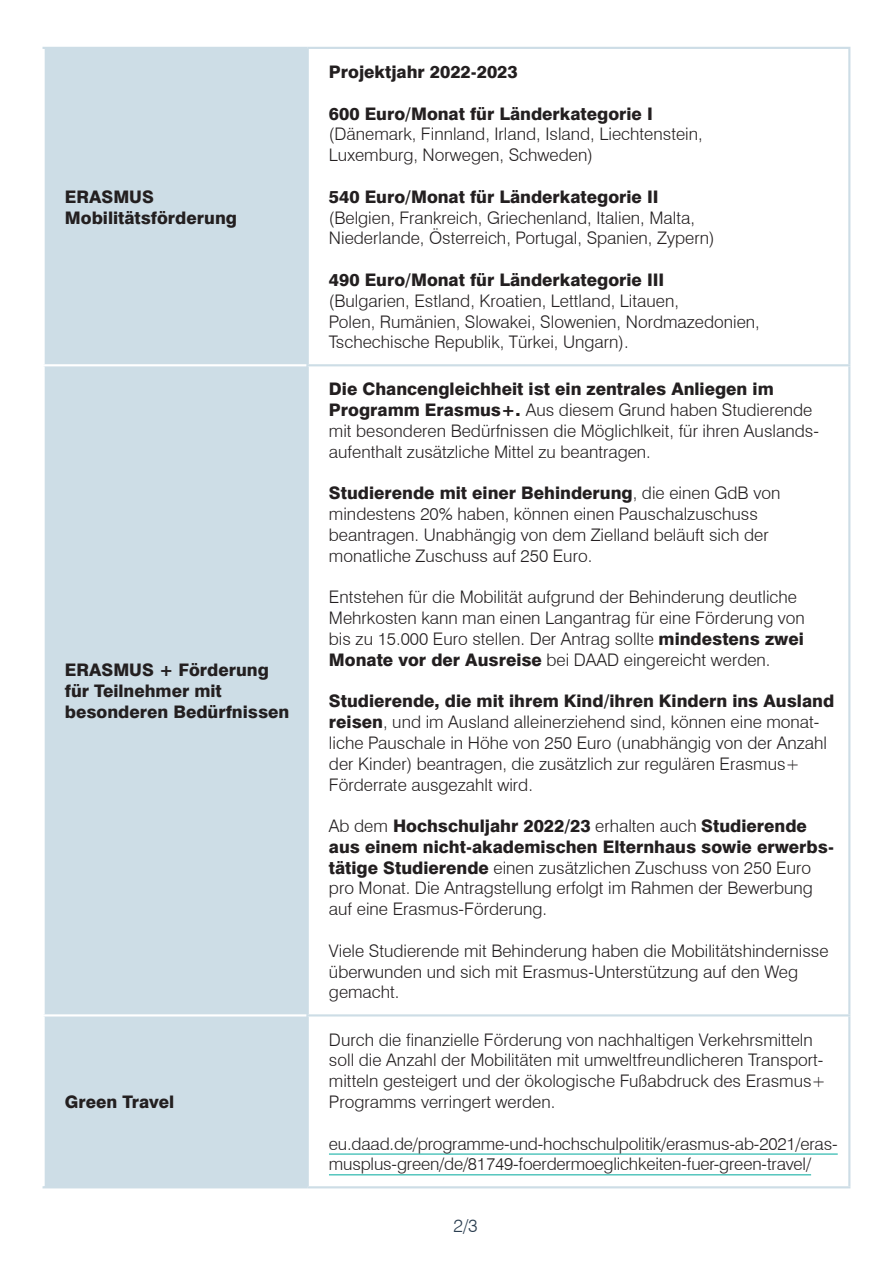
<style>
.page{position:relative;width:893px;height:1263px;background:#fff}
.page>*{position:absolute;margin:0;border:0;box-sizing:border-box;transform-origin:0 0}
.t1{font:300 18px "Swiss 721 BT";color:#2b3e50}
.t2{font:300 17.25px/20.9px "Swiss 721 BT";color:#231f20}
.t3{font:800 17.25px/20.9px "Swiss 721 BT";color:#231f20}
.s1{font-weight:800}
</style>
<div class="page">
<div style="left:45px;top:49px;width:262px;height:1137px;background:#cddde6"></div>
<hr style="left:43px;top:364px;width:264px;height:2px;background:#fff">
<hr style="left:43px;top:1014px;width:264px;height:2px;background:#fff">
<hr style="left:308px;top:47px;width:542px;height:2px;background:#cddde6">
<hr style="left:307px;top:49px;width:2px;height:315px;background:#cddde6">
<hr style="left:848px;top:49px;width:2px;height:315px;background:#cddde6">
<hr style="left:307px;top:364px;width:543px;height:2px;background:#cddde6">
<hr style="left:307px;top:366px;width:2px;height:648px;background:#cddde6">
<hr style="left:848px;top:366px;width:2px;height:648px;background:#cddde6">
<hr style="left:307px;top:1014px;width:543px;height:2px;background:#cddde6">
<hr style="left:307px;top:1016px;width:2px;height:170px;background:#cddde6">
<hr style="left:848px;top:1016px;width:2px;height:170px;background:#cddde6">
<hr style="left:308px;top:1186px;width:542px;height:2px;background:#cddde6">
<hr style="left:43px;top:47px;width:265px;height:2px;background:#cddde6">
<hr style="left:43px;top:1186px;width:265px;height:2px;background:#cddde6">
<hr style="left:329px;top:1154px;width:509px;height:1px;background:#00a99d">
<hr style="left:329px;top:1174px;width:482px;height:1px;background:#00a99d">
<p class="t3" style="left:65px;top:186px;width:174px">ERASMUS<br>Mobilitätsförderung</p>
<p class="t3" style="left:65px;top:659px;width:226px">ERASMUS + Förderung für Teilnehmer mit besonderen Bedürfnissen</p>
<p class="t3" style="left:65px;top:1091px;width:111px">Green Travel</p>
<p class="t3" style="left:329px;top:61px;width:190px">Projektjahr 2022-2023</p>
<p class="t3" style="left:329px;top:103px;width:325px">600 Euro/Monat für Länderkategorie I</p>
<p class="t2" style="left:329px;top:124px;width:375px">(Dänemark, Finnland, Irland, Island, Liechtenstein,<br>Luxemburg, Norwegen, Schweden)</p>
<p class="t3" style="left:329px;top:186px;width:331px">540 Euro/Monat für Länderkategorie II</p>
<p class="t2" style="left:329px;top:207px;width:387px">(Belgien, Frankreich, Griechenland, Italien, Malta,<br>Niederlande, Österreich, Portugal, Spanien, Zypern)</p>
<p class="t3" style="left:329px;top:269px;width:337px">490 Euro/Monat für Länderkategorie III</p>
<p class="t2" style="left:329px;top:290px;width:432px">(Bulgarien, Estland, Kroatien, Lettland, Litauen,<br>Polen, Rumänien, Slowakei, Slowenien, Nordmazedonien,<br>Tschechische Republik, Türkei, Ungarn).</p>
<p class="t2" style="left:329px;top:379px;width:491px"><span class="s1">Die Chancengleichheit ist ein zentrales Anliegen im Programm Erasmus+.</span> Aus diesem Grund haben Studierende mit besonderen Bedürfnissen die Möglichlkeit, für ihren Auslands&shy;aufenthalt zusätzliche Mittel zu beantragen.</p>
<p class="t2" style="left:329px;top:483px;width:453px"><span class="s1">Studierende mit einer Behinderung</span>, die einen GdB von mindestens 20% haben, können einen Pauschalzuschuss beantragen. Unabhängig von dem Zielland beläuft sich der monatliche Zuschuss auf 250 Euro.</p>
<p class="t2" style="left:329px;top:587px;width:477px">Entstehen für die Mobilität aufgrund der Behinderung deutliche Mehrkosten kann man einen Langantrag für eine Förderung von bis zu 15.000 Euro stellen. Der Antrag sollte <span class="s1">mindestens zwei Monate vor der Ausreise</span> bei DAAD eingereicht werden.</p>
<p class="t2" style="left:329px;top:691px;width:507px"><span class="s1">Studierende, die mit ihrem Kind/ihren Kindern ins Ausland reisen</span>, und im Ausland alleinerziehend sind, können eine monat&shy;liche Pauschale in Höhe von 250 Euro (unabhängig von der Anzahl der Kinder) beantragen, die zusätzlich zur regulären Erasmus+ Förderrate ausgezahlt wird.</p>
<p class="t2" style="left:329px;top:815px;width:506px">Ab dem <span class="s1">Hochschuljahr 2022/23</span> erhalten auch <span class="s1">Studierende aus einem nicht-akademischen Elternhaus sowie erwerbs&shy;tätige Studierende</span> einen zusätzlichen Zuschuss von 250 Euro pro Monat. Die Antragstellung erfolgt im Rahmen der Bewerbung auf eine Erasmus-Förderung.</p>
<p class="t2" style="left:329px;top:940px;width:501px">Viele Studierende mit Behinderung haben die Mobilitätshindernisse überwunden und sich mit Erasmus-Unterstützung auf den Weg gemacht.</p>
<p class="t2" style="left:329px;top:1029px;width:499px">Durch die finanzielle Förderung von nachhaltigen Verkehrsmitteln soll die Anzahl der Mobilitäten mit umweltfreundlicheren Transport&shy;mitteln gesteigert und der ökologische Fußabdruck des Erasmus+ Programms verringert werden.</p>
<p class="t2" style="left:329px;top:1133px;width:510px">eu.daad.de/programme-und-hochschulpolitik/erasmus-ab-2021/eras&shy;musplus-green/de/81749-foerdermoeglichkeiten-fuer-green-travel/</p>
<p class="t1" style="left:453px;top:1215px;width:26px">2/3</p>
</div>
